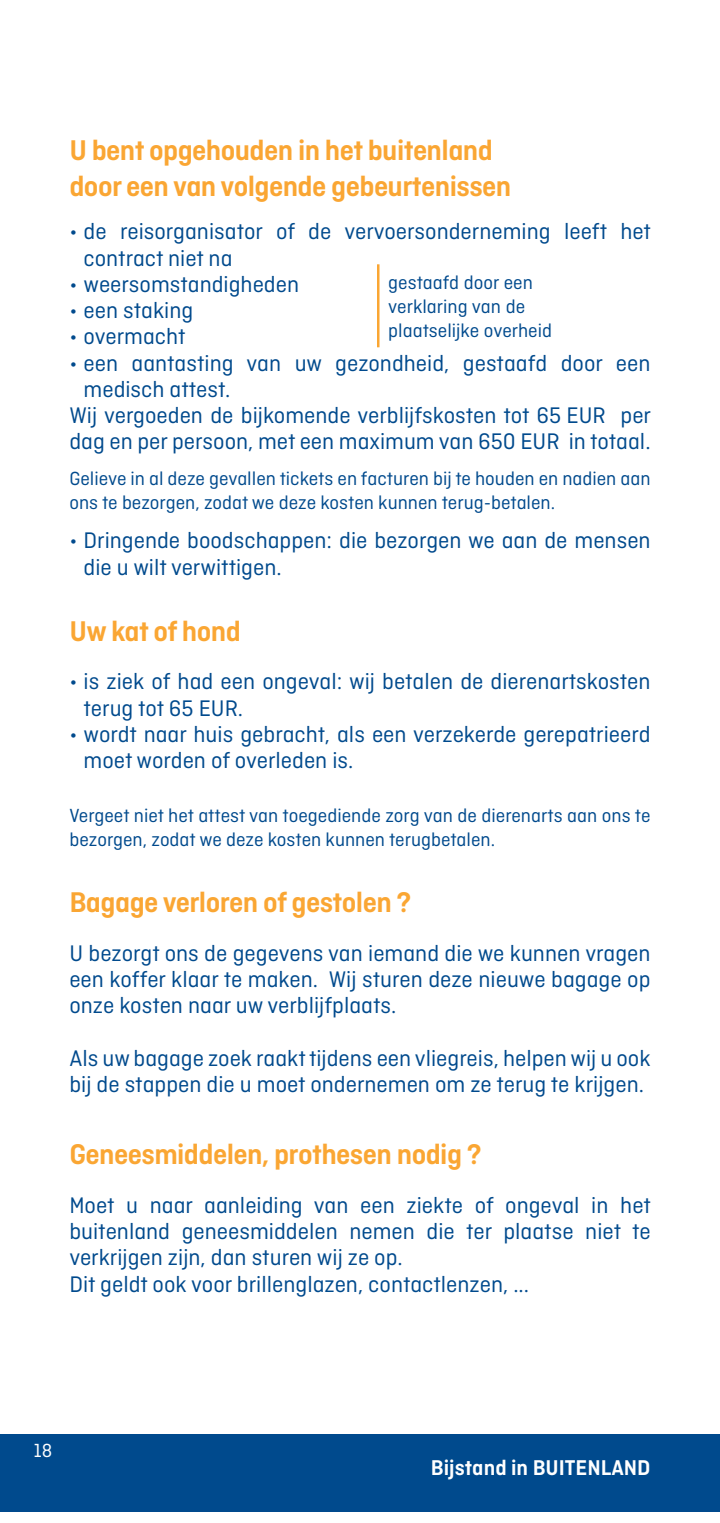
<style>
.page{position:relative;width:720px;height:1523px;background:#fff}
.page>*{position:absolute;margin:0;border:0;box-sizing:border-box;transform-origin:0 0}
.t1{font:600 30px/36px "Ciutadella";letter-spacing:-.02em;color:#faa633}
.t2{font:23.75px/26.2px "Ciutadella";color:#004a8d}
.t3{font:600 22.5px "Ciutadella";color:#fff}
.t4{font:20px/24px "Ciutadella";color:#004a8d}
.t5{font:20px "Ciutadella";color:#fff}
</style>
<div class="page">
<div style="left:0;top:1434px;width:720px;height:78px;background:#004a8d"></div>
<hr style="left:377px;top:264px;width:2px;height:83px;background:#faa633">
<p class="t1" style="left:69px;top:132px;width:443px">U bent opgehouden in het buitenland door een van volgende gebeurtenissen</p>
<p class="t2" style="left:84px;top:218px;width:569px;text-indent:-14px">• de reisorganisator of de vervoersonderneming leeft het contract niet na</p>
<p class="t2" style="left:69px;top:271px;width:231px">• weersomstandigheden</p>
<p class="t2" style="left:69px;top:297px;width:125px">• een staking</p>
<p class="t2" style="left:69px;top:323px;width:118px">• overmacht</p>
<p class="t2" style="left:69px;top:350px;width:583px">• een aantasting van uw gezondheid, gestaafd door een</p>
<p class="t2" style="left:84px;top:376px;width:148px">medisch attest.</p>
<p class="t2" style="left:69px;top:402px;width:583px">Wij vergoeden de bijkomende verblijfskosten tot 65 EUR per</p>
<p class="t2" style="left:69px;top:428px;width:583px">dag en per persoon, met een maximum van 650 EUR in totaal.</p>
<p class="t4" style="left:69px;top:467px;width:583px">Gelieve in al deze gevallen tickets en facturen bij te houden en nadien aan ons te bezorgen, zodat we deze kosten kunnen terug-betalen.</p>
<p class="t2" style="left:84px;top:527px;width:569px;text-indent:-14px">• Dringende boodschappen: die bezorgen we aan de mensen die u wilt verwittigen.</p>
<p class="t4" style="left:388px;top:271px;width:165px">gestaafd door een verklaring van de plaatselijke overheid</p>
<p class="t1" style="left:69px;top:612px;width:173px">Uw kat of hond</p>
<p class="t2" style="left:84px;top:668px;width:568px;text-indent:-14px">• is ziek of had een ongeval: wij betalen de dierenartskosten terug tot 65 EUR.</p>
<p class="t2" style="left:84px;top:721px;width:568px;text-indent:-14px">• wordt naar huis gebracht, als een verzekerde gerepatrieerd moet worden of overleden is.</p>
<p class="t4" style="left:69px;top:803px;width:583px">Vergeet niet het attest van toegediende zorg van de dierenarts aan ons te bezorgen, zodat we deze kosten kunnen terugbetalen.</p>
<p class="t1" style="left:69px;top:884px;width:344px">Bagage verloren of gestolen ?</p>
<p class="t2" style="left:69px;top:940px;width:583px;text-align:justify">U bezorgt ons de gegevens van iemand die we kunnen vragen een koffer klaar te maken. Wij sturen deze nieuwe bagage op onze kosten naar uw verblijfplaats.</p>
<p class="t2" style="left:69px;top:1045px;width:583px">Als uw bagage zoek raakt tijdens een vliegreis, helpen wij u ook bij de stappen die u moet ondernemen om ze terug te krijgen.</p>
<p class="t1" style="left:69px;top:1136px;width:414px">Geneesmiddelen, prothesen nodig ?</p>
<p class="t2" style="left:69px;top:1192px;width:583px">Moet u naar aanleiding van een ziekte of ongeval in het buitenland geneesmiddelen nemen die ter plaatse niet te verkrijgen zijn, dan sturen wij ze op.<br>Dit geldt ook voor brillenglazen, contactlenzen, ...</p>
<p class="t5" style="left:34px;top:1439px;width:20px">18</p>
<p class="t3" style="left:431px;top:1454px;width:221px">Bijstand in BUITENLAND</p>
</div>
